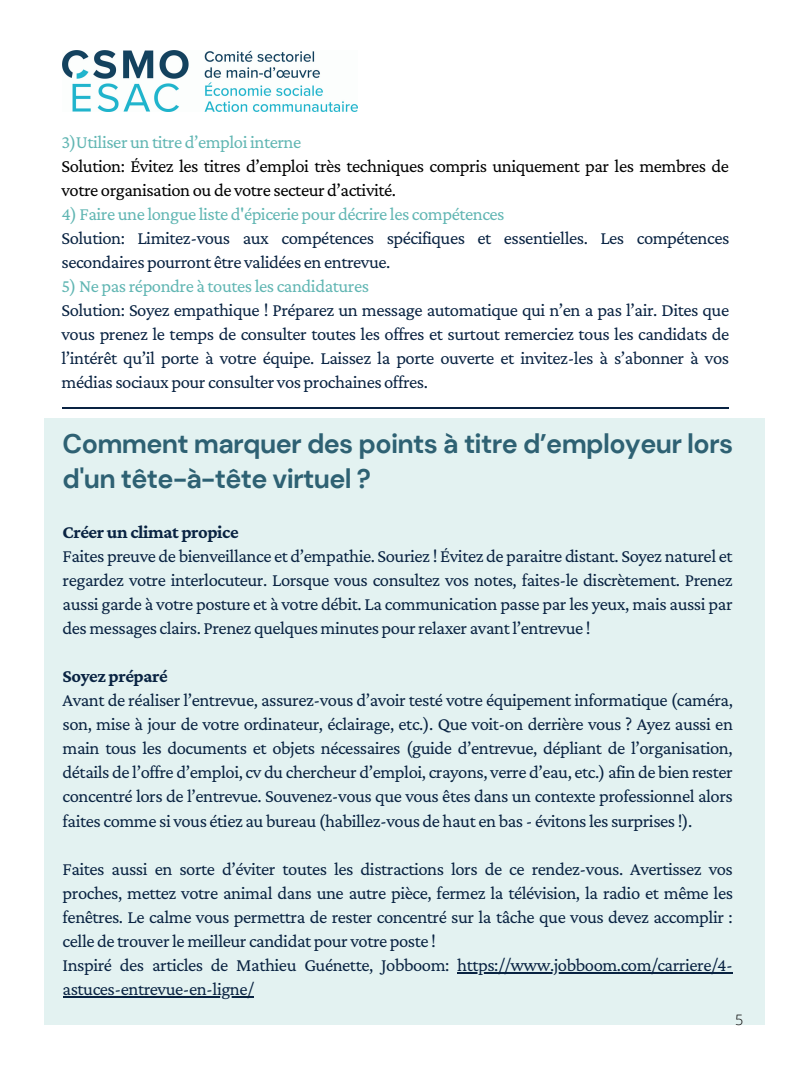
<style>
.page{position:relative;width:810px;height:1080px;background:#fff}
.page>*{position:absolute;margin:0;border:0;box-sizing:border-box;transform-origin:0 0}
.t1{font:700 26.88px/34.5px "DM Sans";letter-spacing:-.025em;color:#2e6173}
.t2{font:18.62px/24px "Crimson Pro";letter-spacing:-.025em;color:#092342;text-align:justify}
.t3{font:18.62px "Crimson Pro";letter-spacing:-.025em;color:#61b6b3}
.t4{font:18.62px/24px "Crimson Pro";letter-spacing:-.025em;color:#000}
.t5{font:700 18.62px "Crimson Pro";letter-spacing:-.025em;color:#092342}
.t6{font:300 14.38px "Open Sans";color:#000}
</style>
<div class="page">
<div style="left:45px;top:419px;width:720px;height:606px;background:#e3f2f1"></div>
<hr style="left:457px;top:972px;width:276px;height:2px;background:#092342">
<hr style="left:63px;top:996px;width:190px;height:2px;background:#092342">
<hr style="left:63px;top:407px;width:666px;height:1px;background:#092342">
<img style="left:63px;top:50px;width:294px;height:62px">
<p class="t3" style="left:62px;top:131px;width:241px">3)Utiliser un titre d’emploi interne</p>
<p class="t4" style="left:62px;top:154px;width:669px">Solution: Évitez les titres d’emploi très techniques compris uniquement par les membres de votre organisation ou de votre secteur d’activité.</p>
<p class="t3" style="left:62px;top:203px;width:445px">4) Faire une longue liste d'épicerie pour décrire les compétences</p>
<p class="t2" style="left:62px;top:226px;width:669px">Solution: Limitez-vous aux compétences spécifiques et essentielles. Les compétences secondaires pourront être validées en entrevue.</p>
<p class="t3" style="left:62px;top:275px;width:309px">5) Ne pas répondre à toutes les candidatures</p>
<p class="t2" style="left:62px;top:298px;width:669px">Solution: Soyez empathique ! Préparez un message automatique qui n’en a pas l’air. Dites que vous prenez le temps de consulter toutes les offres et surtout remerciez tous les candidats de l’intérêt qu’il porte à votre équipe. Laissez la porte ouverte et invitez-les à s’abonner à vos médias sociaux pour consulter vos prochaines offres.</p>
<h1 class="t1" style="left:63px;top:427px;width:672px">Comment marquer des points à titre d’employeur lors d'un tête-à-tête virtuel ?</h1>
<p class="t5" style="left:63px;top:522px;width:178px">Créer un climat propice</p>
<p class="t2" style="left:63px;top:544px;width:672px">Faites preuve de bienveillance et d’empathie. Souriez ! Évitez de paraitre distant. Soyez naturel et regardez votre interlocuteur. Lorsque vous consultez vos notes, faites-le discrètement. Prenez aussi garde à votre posture et à votre débit. La communication passe par les yeux, mais aussi par des messages clairs. Prenez quelques minutes pour relaxer avant l’entrevue !</p>
<p class="t5" style="left:63px;top:666px;width:107px">Soyez préparé</p>
<p class="t2" style="left:63px;top:688px;width:672px">Avant de réaliser l’entrevue, assurez-vous d’avoir testé votre équipement informatique (caméra, son, mise à jour de votre ordinateur, éclairage, etc.). Que voit-on derrière vous ? Ayez aussi en main tous les documents et objets nécessaires (guide d’entrevue, dépliant de l’organisation, détails de l’offre d’emploi, cv du chercheur d’emploi, crayons, verre d’eau, etc.) afin de bien rester concentré lors de l’entrevue. Souvenez-vous que vous êtes dans un contexte professionnel alors faites comme si vous étiez au bureau (habillez-vous de haut en bas - évitons les surprises !).</p>
<p class="t2" style="left:63px;top:856px;width:672px;text-align:left">Faites aussi en sorte d’éviter toutes les distractions lors de ce rendez-vous. Avertissez vos proches, mettez votre animal dans une autre pièce, fermez la télévision, la radio et même les fenêtres. Le calme vous permettra de rester concentré sur la tâche que vous devez accomplir : celle de trouver le meilleur candidat pour votre poste !<br>Inspiré des articles de Mathieu Guénette, Jobboom: https://www.jobboom.com/carriere/4- astuces-entrevue-en-ligne/</p>
<p class="t6" style="left:735px;top:1009px;width:10px">5</p>
</div>
